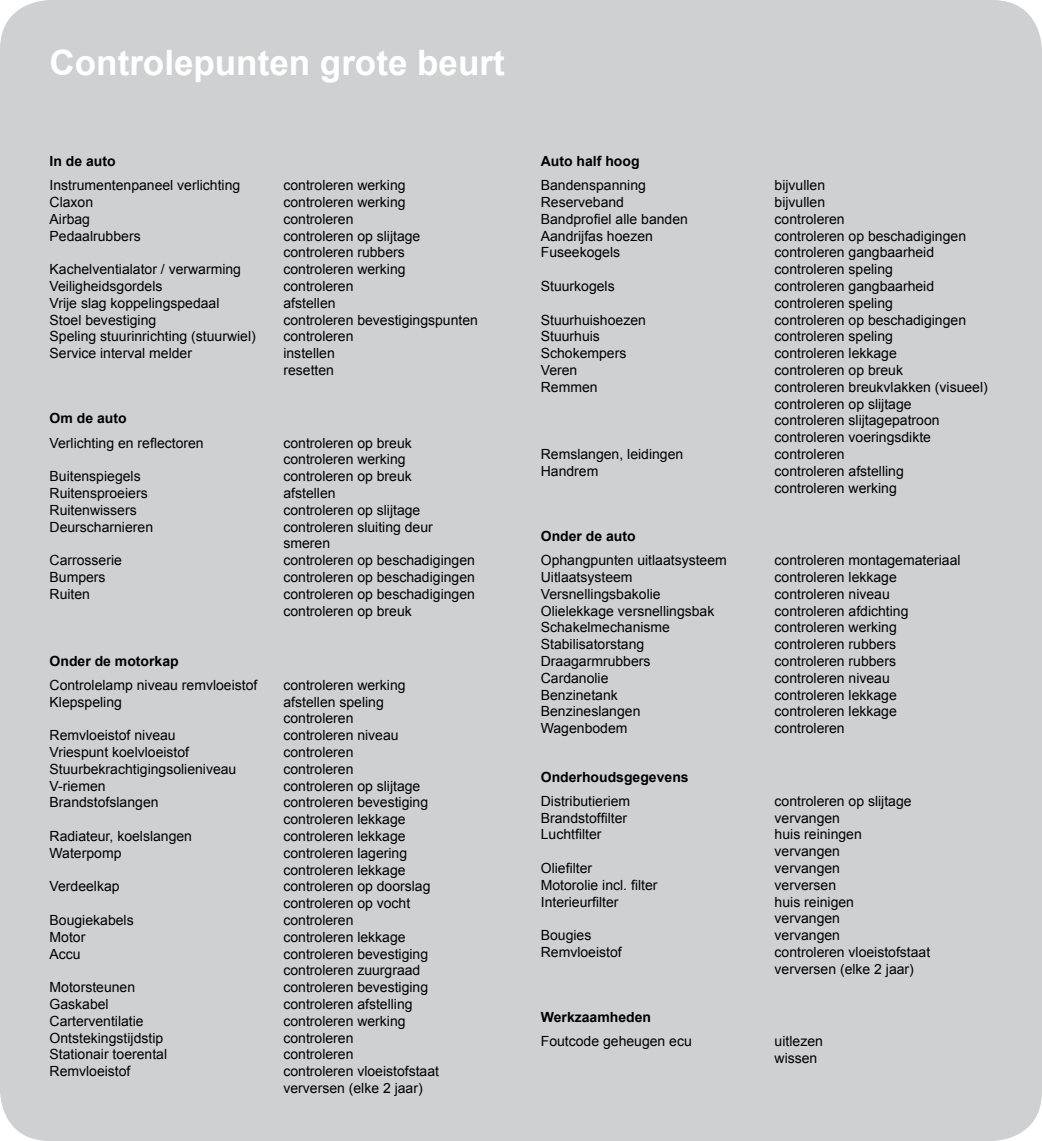
<style>
.page{position:relative;width:1042px;height:1141px;background:#cfd0d1}
.page>*{position:absolute;margin:0;border:0;box-sizing:border-box;transform-origin:0 0}
.t1{font:700 35px "Arial";color:#fff}
.t2{font:14px/16.8px "Arial";color:#000}
.t3{font:700 14px "Arial";color:#000}
</style>
<div class="page">
<h1 class="t1" style="left:50px;top:43px;width:456px">Controlepunten grote beurt</h1>
<p class="t3" style="left:50px;top:153px;width:68px">In de auto</p>
<p class="t2" style="left:50px;top:177px;width:192px">Instrumentenpaneel verlichting<br>Claxon<br>Airbag<br>Pedaalrubbers</p>
<p class="t2" style="left:50px;top:261px;width:208px">Kachelventialator / verwarming<br>Veiligheidsgordels<br>Vrije slag koppelingspedaal<br>Stoel bevestiging<br>Speling stuurinrichting (stuurwiel)<br>Service interval melder</p>
<p class="t3" style="left:50px;top:411px;width:79px">Om de auto</p>
<p class="t2" style="left:50px;top:434px;width:156px">Verlichting en reflectoren</p>
<p class="t2" style="left:50px;top:468px;width:105px">Buitenspiegels<br>Ruitensproeiers<br>Ruitenwissers<br>Deurscharnieren</p>
<p class="t2" style="left:50px;top:552px;width:74px">Carrosserie<br>Bumpers<br>Ruiten</p>
<p class="t3" style="left:50px;top:653px;width:131px">Onder de motorkap</p>
<p class="t2" style="left:50px;top:676px;width:209px">Controlelamp niveau remvloeistof<br>Klepspeling</p>
<p class="t2" style="left:50px;top:727px;width:188px">Remvloeistof niveau<br>Vriespunt koelvloeistof<br>Stuurbekrachtigingsolieniveau<br>V-riemen<br>Brandstofslangen</p>
<p class="t2" style="left:50px;top:828px;width:144px">Radiateur, koelslangen<br>Waterpomp</p>
<p class="t2" style="left:50px;top:878px;width:72px">Verdeelkap</p>
<p class="t2" style="left:50px;top:912px;width:86px">Bougiekabels<br>Motor<br>Accu</p>
<p class="t2" style="left:50px;top:979px;width:119px">Motorsteunen<br>Gaskabel<br>Carterventilatie<br>Ontstekingstijdstip<br>Stationair toerental<br>Remvloeistof</p>
<p class="t2" style="left:283px;top:177px;width:196px">controleren werking controleren werking controleren<br>controleren op slijtage controleren rubbers controleren werking controleren<br>afstellen<br>controleren bevestigingspunten controleren<br>instellen<br>resetten</p>
<p class="t2" style="left:283px;top:434px;width:193px">controleren op breuk controleren werking controleren op breuk<br>afstellen<br>controleren op slijtage controleren sluiting deur smeren<br>controleren op beschadigingen controleren op beschadigingen controleren op beschadigingen controleren op breuk</p>
<p class="t2" style="left:283px;top:676px;width:157px">controleren werking afstellen speling controleren<br>controleren niveau controleren<br>controleren<br>controleren op slijtage controleren bevestiging controleren lekkage controleren lekkage controleren lagering controleren lekkage controleren op doorslag controleren op vocht controleren<br>controleren lekkage controleren bevestiging controleren zuurgraad controleren bevestiging controleren afstelling controleren werking controleren<br>controleren<br>controleren vloeistofstaat verversen (elke 2 jaar)</p>
<p class="t3" style="left:541px;top:153px;width:100px">Auto half hoog</p>
<p class="t2" style="left:541px;top:177px;width:149px">Bandenspanning<br>Reserveband<br>Bandprofiel alle banden<br>Aandrijfas hoezen<br>Fuseekogels</p>
<p class="t2" style="left:541px;top:278px;width:75px">Stuurkogels</p>
<p class="t2" style="left:541px;top:311px;width:107px">Stuurhuishoezen<br>Stuurhuis<br>Schokempers<br>Veren<br>Remmen</p>
<p class="t2" style="left:541px;top:446px;width:144px">Remslangen, leidingen<br>Handrem</p>
<p class="t2" style="left:774px;top:177px;width:215px">bijvullen<br>bijvullen<br>controleren<br>controleren op beschadigingen controleren gangbaarheid controleren speling<br>controleren gangbaarheid controleren speling<br>controleren op beschadigingen controleren speling<br>controleren lekkage<br>controleren op breuk<br>controleren breukvlakken (visueel) controleren op slijtage<br>controleren slijtagepatroon controleren voeringsdikte controleren<br>controleren afstelling<br>controleren werking</p>
<p class="t3" style="left:541px;top:528px;width:96px">Onder de auto</p>
<p class="t2" style="left:541px;top:552px;width:187px">Ophangpunten uitlaatsysteem<br>Uitlaatsysteem<br>Versnellingsbakolie<br>Olielekkage versnellingsbak<br>Schakelmechanisme<br>Stabilisatorstang<br>Draagarmrubbers<br>Cardanolie<br>Benzinetank<br>Benzineslangen<br>Wagenbodem</p>
<p class="t2" style="left:774px;top:552px;width:187px">controleren montagemateriaal controleren lekkage controleren niveau controleren afdichting controleren werking controleren rubbers controleren rubbers controleren niveau controleren lekkage controleren lekkage controleren</p>
<p class="t3" style="left:541px;top:769px;width:149px">Onderhoudsgegevens</p>
<p class="t2" style="left:541px;top:792px;width:91px">Distributieriem<br>Brandstoffilter<br>Luchtfilter</p>
<p class="t2" style="left:541px;top:860px;width:118px">Oliefilter<br>Motorolie incl. filter<br>Interieurfilter</p>
<p class="t2" style="left:541px;top:927px;width:82px">Bougies<br>Remvloeistof</p>
<p class="t2" style="left:774px;top:792px;width:157px">controleren op slijtage vervangen<br>huis reiningen vervangen<br>vervangen<br>verversen<br>huis reinigen<br>vervangen<br>vervangen<br>controleren vloeistofstaat verversen (elke 2 jaar)</p>
<p class="t3" style="left:541px;top:1009px;width:112px">Werkzaamheden</p>
<p class="t2" style="left:541px;top:1033px;width:152px">Foutcode geheugen ecu</p>
<p class="t2" style="left:774px;top:1033px;width:50px">uitlezen wissen</p>
</div>
